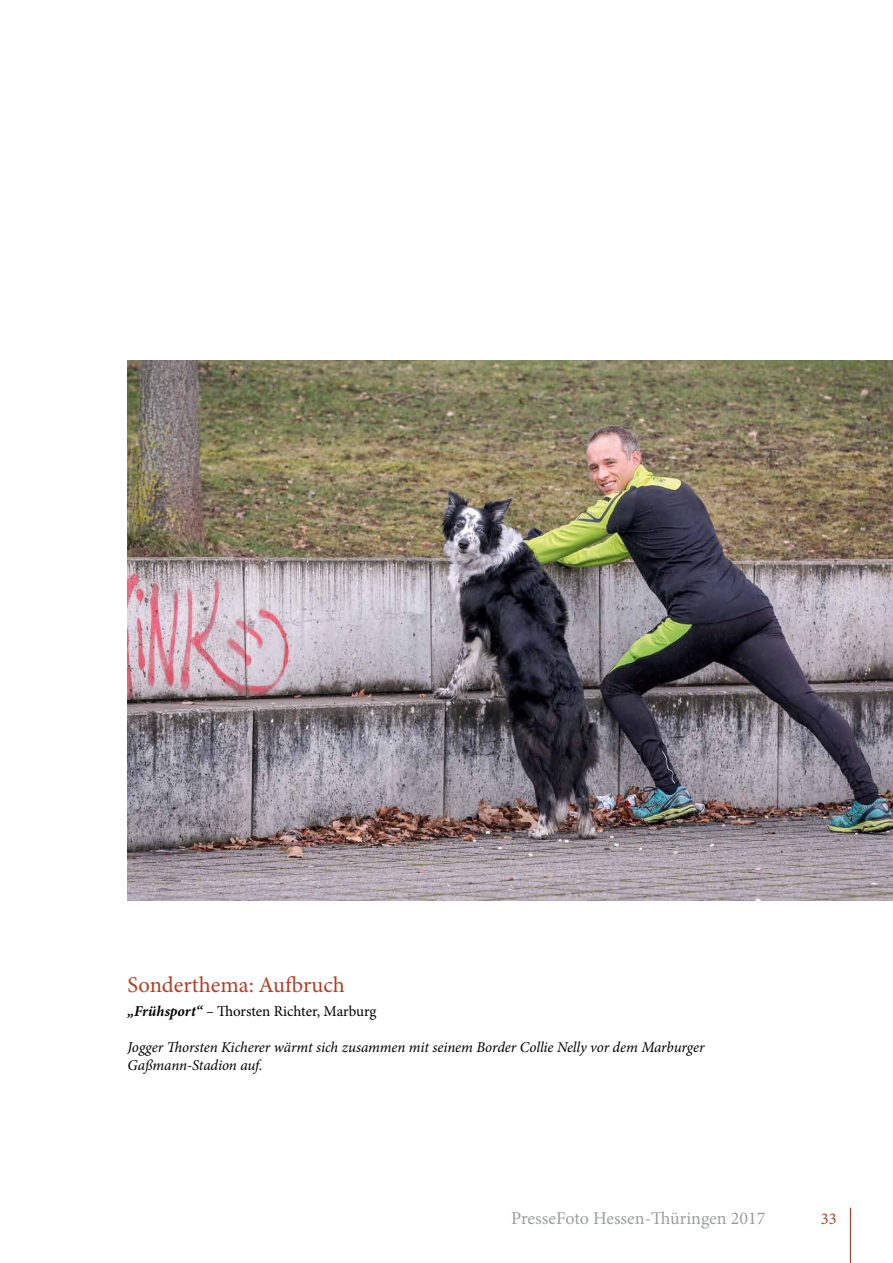
<style>
.page{position:relative;width:893px;height:1263px;background:#fff}
.page>*{position:absolute;margin:0;border:0;box-sizing:border-box;transform-origin:0 0}
.t1{font:22.5px "Minion Pro";color:#b43e25}
.t2{font:18px "Minion Pro";color:#9c9d9d}
.t3{font:16.5px "Minion Pro";color:#b43e25}
.t4{font:italic 15px/18px "Minion Pro";letter-spacing:-.01em;color:#000}
.t5{font:15px "Minion Pro";letter-spacing:-.005em;color:#000}
.s1{font-weight:700;font-style:italic}
.s2{font-style:italic}
</style>
<div class="page">
<hr style="left:850px;top:1208px;width:1px;height:55px;background:#b43e25">
<img style="left:128px;top:360px;width:765px;height:540px">
<h1 class="t1" style="left:128px;top:969px;width:219px">Sonderthema: Aufbruch</h1>
<p class="t5" style="left:128px;top:1001px;width:251px"><span class="s1">„Frühsport“</span> <span class="s2">–</span> Thorsten Richter, Marburg</p>
<p class="t4" style="left:128px;top:1038px;width:579px">Jogger Thorsten Kicherer wärmt sich zusammen mit seinem Border Collie Nelly vor dem Marburger<br>Gaßmann-Stadion auf.</p>
<p class="t2" style="left:511px;top:1206px;width:256px">PresseFoto Hessen-Thüringen 2017</p>
<p class="t3" style="left:821px;top:1208px;width:17px">33</p>
</div>
